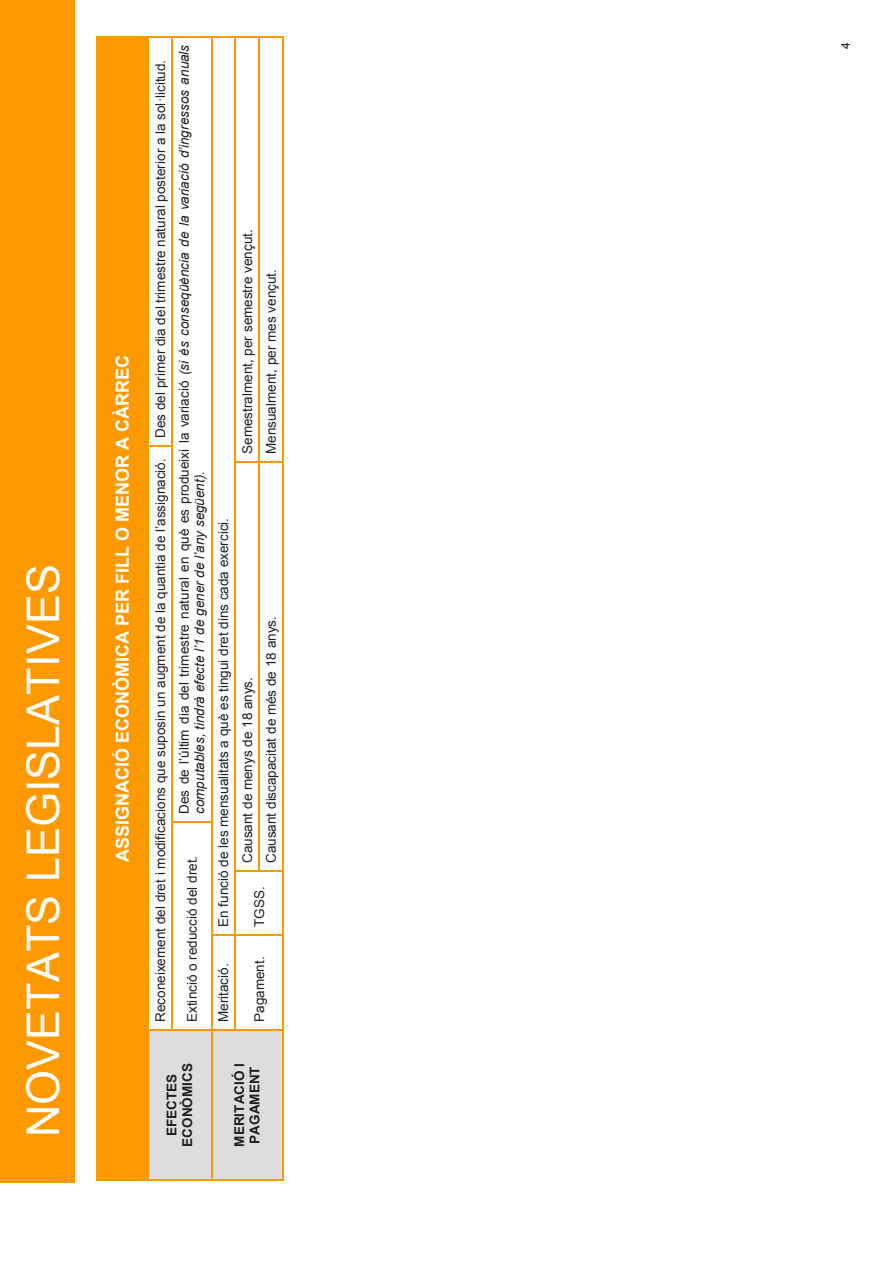
<style>
.page{position:relative;width:893px;height:1263px;background:#fff}
.page>*{position:absolute;margin:0;border:0;box-sizing:border-box;transform-origin:0 0}
.t1{font:45px "Arial";color:#fff}
.t2{font:700 18px "Arial";color:#fff}
.t3{font:13.5px "Arial";letter-spacing:.005em;color:#231f20}
.t4{font:italic 13.5px/15.5px "Arial";color:#231f20}
.t5{font:700 13.5px/15.6px "Arial";color:#231f20;text-align:center}
.t6{font:12px "Arial";color:#231f20}
.s1{font-style:normal}
</style>
<div class="page">
<div style="left:0;top:0;width:75px;height:1182px;background:#f90"></div>
<div style="left:98px;top:37px;width:11px;height:1142px;background:#f90"></div>
<div style="left:109px;top:1173px;width:28px;height:6px;background:#f90"></div>
<div style="left:109px;top:37px;width:28px;height:6px;background:#f90"></div>
<div style="left:137px;top:37px;width:11px;height:1142px;background:#f90"></div>
<div style="left:109px;top:43px;width:28px;height:1130px;background:#f90"></div>
<hr style="left:96px;top:37px;width:2px;height:1142px;background:#f90">
<hr style="left:98px;top:1179px;width:50px;height:1px;background:#f90">
<hr style="left:98px;top:36px;width:50px;height:1px;background:#f90">
<div style="left:149px;top:1031px;width:12px;height:148px;background:#dcdddf"></div>
<div style="left:161px;top:1171px;width:38px;height:8px;background:#dcdddf"></div>
<div style="left:161px;top:1031px;width:38px;height:7px;background:#dcdddf"></div>
<div style="left:199px;top:1031px;width:12px;height:148px;background:#dcdddf"></div>
<div style="left:161px;top:1038px;width:19px;height:133px;background:#dcdddf"></div>
<div style="left:180px;top:1038px;width:19px;height:133px;background:#dcdddf"></div>
<hr style="left:148px;top:1031px;width:1px;height:148px;background:#f90">
<hr style="left:148px;top:447px;width:1px;height:582px;background:#f90">
<hr style="left:148px;top:37px;width:1px;height:409px;background:#f90">
<hr style="left:149px;top:1029px;width:23px;height:2px;background:#f90">
<svg style="left:148px;top:1179px;width:25px;height:1px"></svg>
<hr style="left:172px;top:823px;width:1px;height:206px;background:#f90">
<hr style="left:172px;top:447px;width:1px;height:375px;background:#f90">
<svg style="left:148px;top:446px;width:25px;height:1px"></svg>
<hr style="left:172px;top:37px;width:1px;height:409px;background:#f90">
<svg style="left:148px;top:36px;width:25px;height:1px"></svg>
<hr style="left:173px;top:1179px;width:38px;height:1px;background:#f90">
<hr style="left:173px;top:1029px;width:38px;height:2px;background:#f90">
<hr style="left:173px;top:822px;width:38px;height:1px;background:#f90">
<hr style="left:173px;top:36px;width:38px;height:1px;background:#f90">
<div style="left:212px;top:1031px;width:16px;height:148px;background:#dcdddf"></div>
<div style="left:228px;top:1171px;width:38px;height:8px;background:#dcdddf"></div>
<div style="left:228px;top:1031px;width:38px;height:7px;background:#dcdddf"></div>
<div style="left:266px;top:1031px;width:17px;height:148px;background:#dcdddf"></div>
<div style="left:228px;top:1038px;width:19px;height:133px;background:#dcdddf"></div>
<div style="left:247px;top:1038px;width:19px;height:133px;background:#dcdddf"></div>
<hr style="left:211px;top:1031px;width:1px;height:148px;background:#f90">
<hr style="left:211px;top:935px;width:1px;height:94px;background:#f90">
<hr style="left:211px;top:823px;width:1px;height:111px;background:#f90">
<hr style="left:211px;top:37px;width:1px;height:785px;background:#f90">
<hr style="left:212px;top:1029px;width:23px;height:2px;background:#f90">
<hr style="left:235px;top:935px;width:1px;height:94px;background:#f90">
<hr style="left:235px;top:872px;width:1px;height:62px;background:#f90">
<hr style="left:235px;top:463px;width:1px;height:408px;background:#f90">
<hr style="left:235px;top:37px;width:1px;height:425px;background:#f90">
<hr style="left:236px;top:1029px;width:23px;height:2px;background:#f90">
<hr style="left:259px;top:463px;width:1px;height:408px;background:#f90">
<hr style="left:259px;top:37px;width:1px;height:425px;background:#f90">
<svg style="left:211px;top:1179px;width:73px;height:1px"></svg>
<hr style="left:283px;top:1031px;width:1px;height:148px;background:#f90">
<hr style="left:260px;top:1029px;width:23px;height:2px;background:#f90">
<hr style="left:283px;top:935px;width:1px;height:94px;background:#f90">
<svg style="left:211px;top:934px;width:73px;height:1px"></svg>
<hr style="left:283px;top:872px;width:1px;height:62px;background:#f90">
<svg style="left:235px;top:871px;width:49px;height:1px"></svg>
<hr style="left:283px;top:463px;width:1px;height:408px;background:#f90">
<svg style="left:235px;top:462px;width:49px;height:1px"></svg>
<hr style="left:283px;top:37px;width:1px;height:425px;background:#f90">
<svg style="left:211px;top:36px;width:73px;height:1px"></svg>
<p class="t1" style="left:14px;top:1137px;width:574px;rotate:-90deg">NOVETATS LEGISLATIVES</p>
<p class="t2" style="left:111px;top:862px;width:508px;rotate:-90deg">ASSIGNACIÓ ECONÒMICA PER FILL O MENOR A CÀRREC</p>
<p class="t3" style="left:151px;top:438px;width:380px;rotate:-90deg">Des del primer dia del trimestre natural posterior a la sol·licitud.</p>
<p class="t3" style="left:151px;top:1022px;width:565px;rotate:-90deg">Reconeixement del dret i modificacions que suposin un augment de la quantia de l’assignació.</p>
<p class="t4" style="left:177px;top:814px;width:771px;rotate:-90deg"><span class="s1">Des de l’últim dia del trimestre natural en què es produeixi la variació</span> (si és conseqüència de la variació d’ingressos anuals computables, tindrà efecte l’1 de gener de l’any següent).</p>
<p class="t3" style="left:183px;top:1022px;width:167px;rotate:-90deg">Extinció o reducció del dret.</p>
<p class="t3" style="left:239px;top:454px;width:226px;rotate:-90deg">Semestralment, per semestre vençut.</p>
<p class="t3" style="left:262px;top:454px;width:186px;rotate:-90deg">Mensualment, per mes vençut.</p>
<p class="t3" style="left:215px;top:927px;width:411px;rotate:-90deg">En funció de les mensualitats a què es tingui dret dins cada exercici.</p>
<p class="t3" style="left:239px;top:863px;width:188px;rotate:-90deg">Causant de menys de 18 anys.</p>
<p class="t3" style="left:262px;top:863px;width:249px;rotate:-90deg">Causant discapacitat de més de 18 anys.</p>
<p class="t3" style="left:250px;top:927px;width:42px;rotate:-90deg">TGSS.</p>
<p class="t3" style="left:215px;top:1022px;width:60px;rotate:-90deg">Meritació.</p>
<p class="t3" style="left:250px;top:1022px;width:67px;rotate:-90deg">Pagament.</p>
<p class="t5" style="left:164px;top:1146px;width:85px;rotate:-90deg">EFECTES<br>ECONÒMICS</p>
<p class="t5" style="left:232px;top:1146px;width:85px;text-align:left;rotate:-90deg">MERITACIÓ I<br>PAGAMENT</p>
<p class="t6" style="left:838px;top:49px;width:8px;rotate:-90deg">4</p>
</div>
